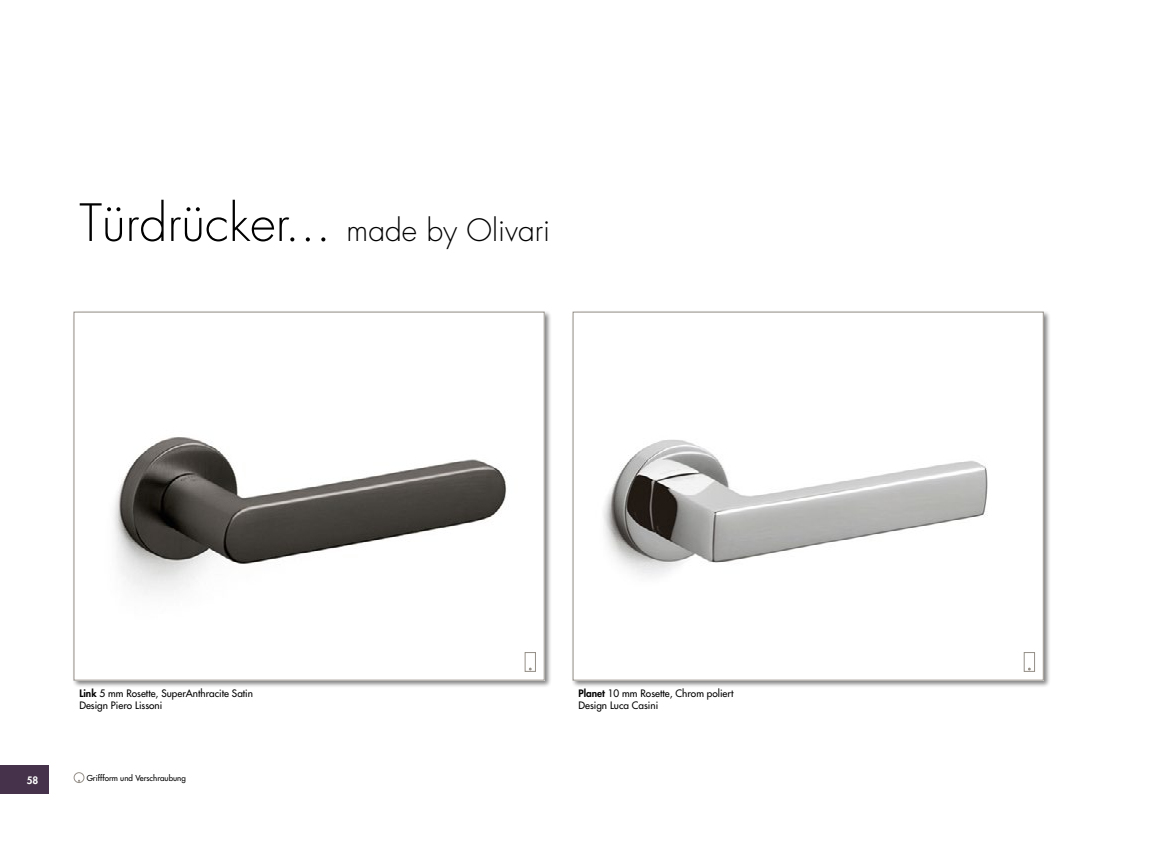
<style>
.page{position:relative;width:1157px;height:842px;background:#fff}
.page>*{position:absolute;margin:0;border:0;box-sizing:border-box;transform-origin:0 0}
.t1{font:300 50px "Futura";color:#000}
.t2{font:10px/12px "Futura";color:#000}
.t3{font:800 10px "Futura";color:#fff}
.t4{font:8px "Futura";color:#000}
.s1{font-size:30px}
.s2{font-weight:800}
</style>
<div class="page">
<div style="left:571px;top:310px;width:479px;height:377px;background:#000;opacity:.5"></div>
<div style="left:573px;top:312px;width:470px;height:368px;background:#fff"></div>
<img style="left:603px;top:439px;width:385px;height:138px">
<div style="left:1023px;top:652px;width:12px;height:20px;border:1px solid #958f88"></div>
<div style="left:72px;top:310px;width:479px;height:377px;background:#000;opacity:.5"></div>
<div style="left:74px;top:312px;width:470px;height:368px;background:#fff"></div>
<img style="left:113px;top:437px;width:394px;height:156px">
<div style="left:524px;top:652px;width:12px;height:20px;border:1px solid #958f88"></div>
<div style="left:74px;top:772px;width:10px;height:11px;border:1px solid #958f88;border-radius:50%"></div>
<div style="left:0;top:765px;width:48px;height:29px;background:#46324a"></div>
<h1 class="t1" style="left:79px;top:191px;width:472px">Türdrücker... <span class="s1">made by Olivari</span></h1>
<p class="t2" style="left:79px;top:687px;width:175px"><span class="s2">Link</span> 5 mm Rosette, SuperAnthracite Satin<br>Design Piero Lissoni</p>
<p class="t3" style="left:27px;top:773px;width:13px">58</p>
<p class="t4" style="left:87px;top:773px;width:101px">Griffform und Verschraubung</p>
<p class="t2" style="left:578px;top:687px;width:157px"><span class="s2">Planet</span> 10 mm Rosette, Chrom poliert<br>Design Luca Casini</p>
</div>
